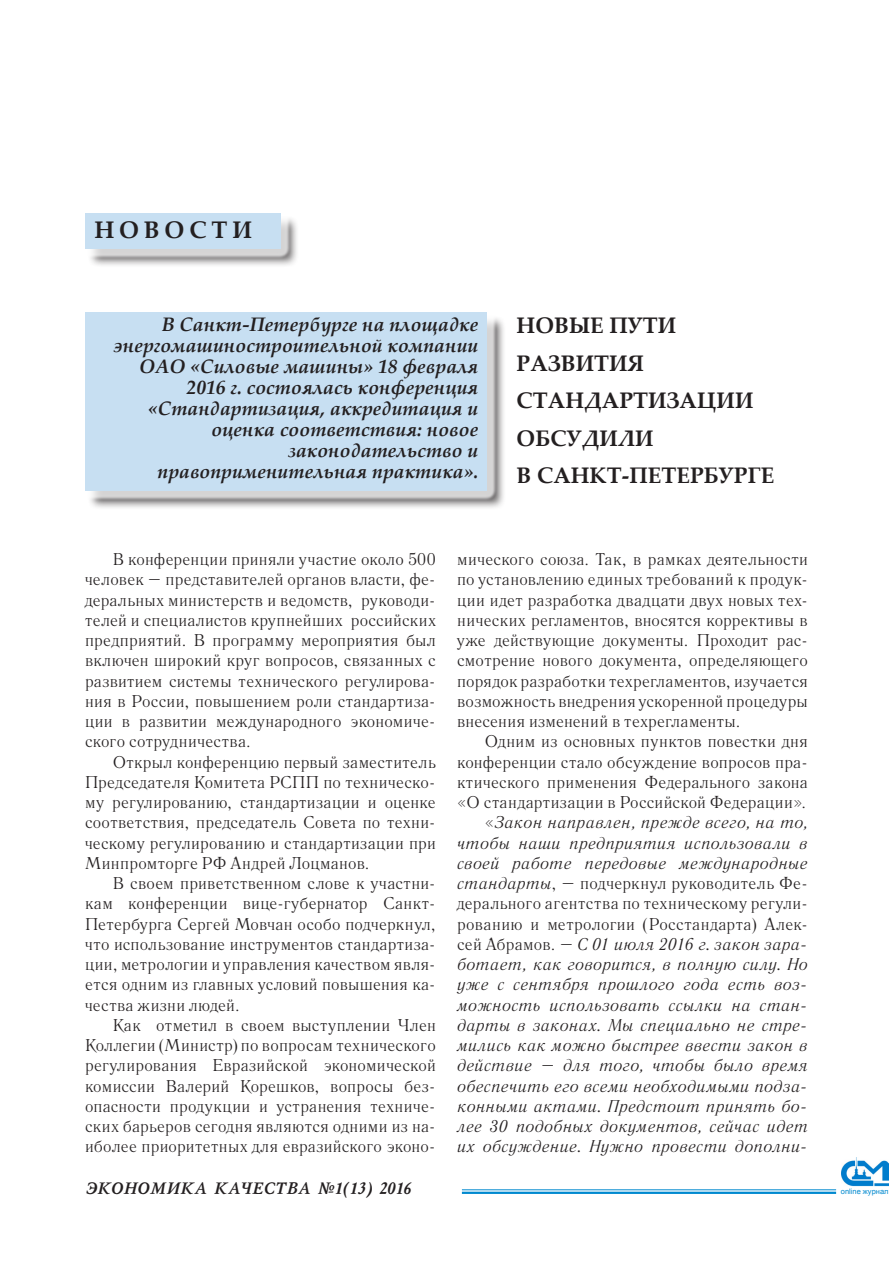
<style>
.page{position:relative;width:893px;height:1263px;background:#fff}
.page>*{position:absolute;margin:0;border:0;box-sizing:border-box;transform-origin:0 0}
.t1{font:700 24px "Palatino Linotype";letter-spacing:.2em;color:#231f20}
.t2{font:700 22.5px/37.5px "Palatino Linotype";color:#231f20}
.t3{font:italic 700 19.5px/21px "Palatino Linotype";color:#231f20;text-align:right}
.t4{font:16.95px/20.2px "Literaturnaya";letter-spacing:.015em;color:#231f20;text-align:justify}
.t5{font:italic 16.95px/20.2px "Literaturnaya";letter-spacing:.005em;color:#231f20;text-align:right}
.t6{font:italic 700 16.5px "Mysl C";letter-spacing:-.015em;color:#231f20}
.t7{font:7.5px "Arial";color:#0089cf}
.s1{font-style:normal}
</style>
<div class="page">
<hr style="left:462px;top:1189px;width:374px;height:1px;background:#0089cf">
<hr style="left:462px;top:1192px;width:374px;height:2px;background:#0089cf">
<img style="left:841px;top:1158px;width:47px;height:29px">
<div style="left:87px;top:216px;width:213px;height:51px;background:#231f20;opacity:.75"></div>
<div style="left:75px;top:203px;width:216px;height:56px;background:#fff;opacity:.75"></div>
<div style="left:85px;top:213px;width:196px;height:36px;background:#c7dff2"></div>
<div style="left:87px;top:315px;width:419px;height:195px;background:#231f20;opacity:.75"></div>
<div style="left:75px;top:303px;width:422px;height:198px;background:#fff;opacity:.75"></div>
<div style="left:85px;top:313px;width:402px;height:178px;background:#c7dff2"></div>
<h1 class="t1" style="left:94px;top:213px;width:159px">НОВОСТИ</h1>
<p class="t3" style="left:114px;top:313px;width:366px">В Санкт-Петербурге на площадке энергомашиностроительной компании<br>ОАО «Силовые машины» 18 февраля<br>2016 г. состоялась конференция «Стандартизация, аккредитация и оценка соответствия: новое законодательство и правоприменительная практика».</p>
<h2 class="t2" style="left:517px;top:306px;width:259px">НОВЫЕ ПУТИ<br>РАЗВИТИЯ<br>СТАНДАРТИЗАЦИИ<br>ОБСУДИЛИ<br>В САНКТ-ПЕТЕРБУРГЕ</h2>
<p class="t4" style="left:85px;top:549px;width:352px;text-indent:28px">В конференции приняли участие около 500 человек – представителей органов власти, фе&shy;деральных министерств и ведомств, руководи&shy;телей и специалистов крупнейших российских предприятий. В программу мероприятия был включен широкий круг вопросов, связанных с развитием системы технического регулирова&shy;ния в России, повышением роли стандартиза&shy;ции в развитии международного экономиче&shy;ского сотрудничества.</p>
<p class="t4" style="left:85px;top:752px;width:352px;text-indent:28px">Открыл конференцию первый заместитель Председателя Комитета РСПП по техническо&shy;му регулированию, стандартизации и оценке соответствия, председатель Совета по техни&shy;ческому регулированию и стандартизации при Минпромторге РФ Андрей Лоцманов.</p>
<p class="t4" style="left:85px;top:873px;width:352px;text-indent:28px">В своем приветственном слове к участни&shy;кам конференции вице-губернатор Санкт-Петербурга Сергей Мовчан особо подчеркнул, что использование инструментов стандартиза&shy;ции, метрологии и управления качеством явля&shy;ется одним из главных условий повышения ка&shy;чества жизни людей.</p>
<p class="t4" style="left:85px;top:1015px;width:352px;text-indent:28px">Как отметил в своем выступлении Член Коллегии (Министр) по вопросам технического регулирования Евразийской экономической комиссии Валерий Корешков, вопросы без&shy;опасности продукции и устранения техниче&shy;ских барьеров сегодня являются одними из на&shy;иболее приоритетных для евразийского эконо-</p>
<p class="t4" style="left:457px;top:549px;width:352px">мического союза. Так, в рамках деятельности по установлению единых требований к продук&shy;ции идет разработка двадцати двух новых тех&shy;нических регламентов, вносятся коррективы в уже действующие документы. Проходит рас&shy;смотрение нового документа, определяющего порядок разработки техрегламентов, изучается возможность внедрения ускоренной процедуры внесения изменений в техрегламенты.</p>
<p class="t5" style="left:457px;top:732px;width:352px"><span class="s1">Одним из основных пунктов повестки дня конференции стало обсуждение вопросов пра&shy;ктического применения Федерального закона «О стандартизации в Российской Федерации». «</span>Закон направлен, прежде всего, на то, чтобы наши предприятия использовали в своей работе передовые международные стандарты<span class="s1">, – подчеркнул руководитель Фе&shy;дерального агентства по техническому регули&shy;рованию и метрологии (Росстандарта) Алек&shy;сей Абрамов. –</span> С 01 июля 2016 г. закон зара&shy;ботает, как говорится, в полную силу. Но уже с сентября прошлого года есть воз&shy;можность использовать ссылки на стан&shy;дарты в законах. Мы специально не стре&shy;мились как можно быстрее ввести закон в действие – для того, чтобы было время обеспечить его всеми необходимыми подза&shy;конными актами. Предстоит принять бо&shy;лее 30 подобных документов, сейчас идет их обсуждение. Нужно провести дополни-</p>
<p class="t6" style="left:85px;top:1179px;width:328px">ЭКОНОМИКА КАЧЕСТВА №1(13) 2016</p>
<p class="t7" style="left:841px;top:1186px;width:49px">online журнал</p>
</div>
